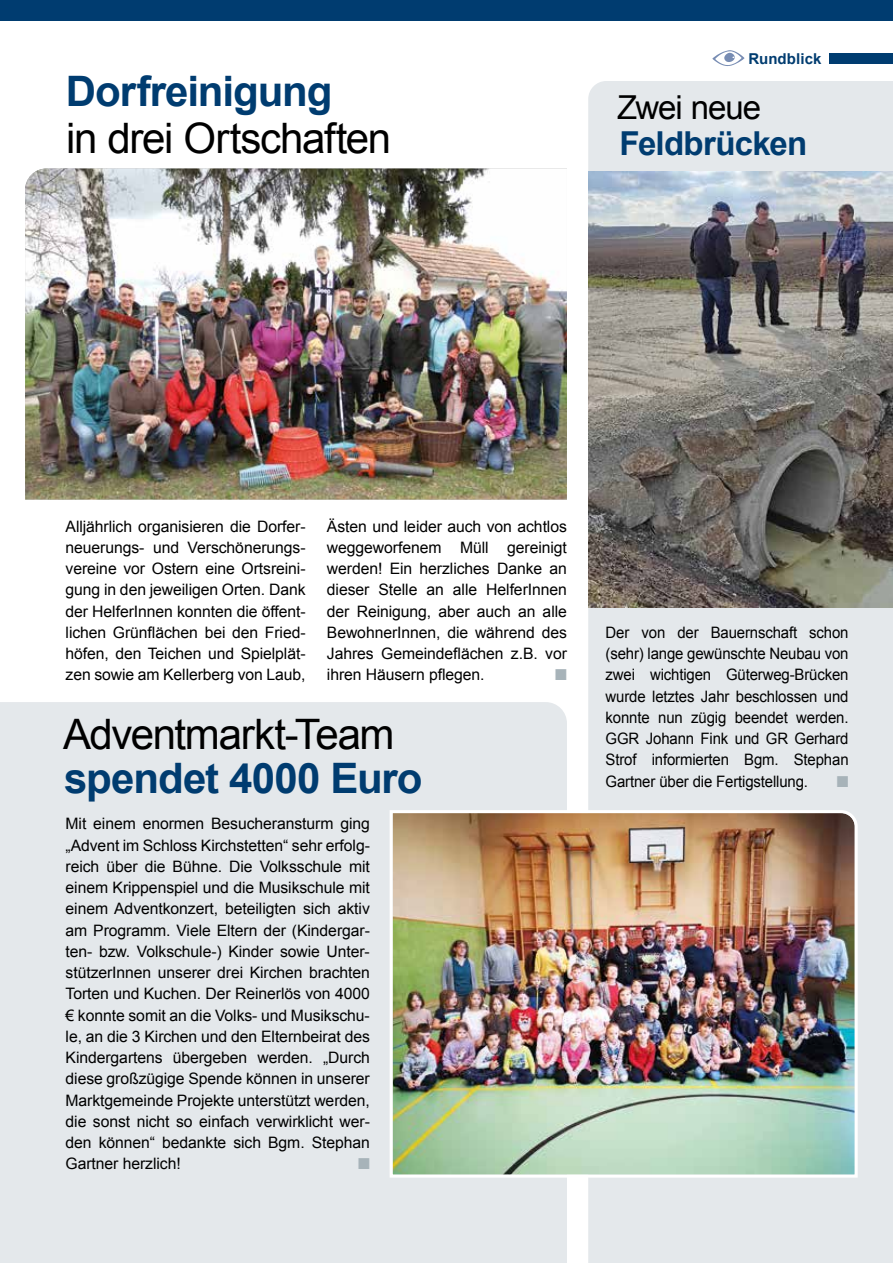
<style>
.page{position:relative;width:893px;height:1263px;background:#fff}
.page>*{position:absolute;margin:0;border:0;box-sizing:border-box;transform-origin:0 0}
.t1{font:42px "Arial";letter-spacing:-.03em;color:#000}
.t2{font:700 42px "Arial";letter-spacing:-.025em;color:#003c70}
.t3{font:700 33px "Arial";letter-spacing:-.02em;color:#003c70}
.t4{font:33px "Arial";letter-spacing:-.03em;color:#000}
.t5{font:15.75px/21.3px "Arial";letter-spacing:-.005em;color:#000;text-align:justify}
.t6{font:15.75px/21.3px "Arial";letter-spacing:-.005em;color:#000;text-align:justify;scale:.95 1}
.t7{font:15.75px "Zapf Dingbats ITC";color:#a7b3b9}
.t8{font:700 15px "Arial";letter-spacing:.01em;color:#003c70}
</style>
<div class="page">
<div style="left:829px;top:53px;width:64px;height:11px;background:#003c70"></div>
<svg style="left:712px;top:50px;width:33px;height:16px"></svg>
<div style="left:0;top:702px;width:567px;height:561px;background:#e4e8eb"></div>
<img style="left:25px;top:168px;width:542px;height:332px">
<div style="left:0;top:0;width:893px;height:21px;background:#003c70"></div>
<div style="left:588px;top:81px;width:305px;height:1182px;background:#e4e8eb"></div>
<img style="left:588px;top:171px;width:305px;height:437px">
<img style="left:388px;top:809px;width:471px;height:370px">
<h1 class="t2" style="left:66px;top:64px;width:268px">Dorfreinigung</h1>
<h1 class="t1" style="left:66px;top:111px;width:327px">in drei Ortschaften</h1>
<p class="t8" style="left:748px;top:49px;width:75px">Rundblick</p>
<h2 class="t4" style="left:617px;top:85px;width:146px">Zwei neue</h2>
<h2 class="t3" style="left:619px;top:121px;width:189px">Feldbrücken</h2>
<p class="t5" style="left:66px;top:515px;width:242px">Alljährlich organisieren die Dorfer&shy;neuerungs- und Verschönerungs&shy;vereine vor Ostern eine Ortsreini&shy;gung in den jeweiligen Orten. Dank der HelferInnen konnten die öffent&shy;lichen Grünflächen bei den Fried&shy;höfen, den Teichen und Spielplät&shy;zen sowie am Kellerberg von Laub,</p>
<p class="t5" style="left:327px;top:515px;width:242px">Ästen und leider auch von achtlos weggeworfenem Müll gereinigt werden! Ein herzliches Danke an dieser Stelle an alle HelferInnen der Reinigung, aber auch an alle BewohnerInnen, die während des Jahres Gemeindeflächen z.B. vor ihren Häusern pflegen.</p>
<p class="t7" style="left:555px;top:667px;width:13px">■</p>
<h1 class="t1" style="left:63px;top:707px;width:333px">Adventmarkt-Team</h1>
<h1 class="t2" style="left:64px;top:750px;width:360px">spendet 4000 Euro</h1>
<p class="t5" style="left:66px;top:813px;width:306px">Mit einem enormen Besucheransturm ging „Advent im Schloss Kirchstetten“ sehr erfolg&shy;reich über die Bühne. Die Volksschule mit einem Krippenspiel und die Musikschule mit einem Adventkonzert, beteiligten sich aktiv am Programm. Viele Eltern der (Kindergar&shy;ten- bzw. Volkschule-) Kinder sowie Unter&shy;stützerInnen unserer drei Kirchen brachten Torten und Kuchen. Der Reinerlös von 4000 € konnte somit an die Volks- und Musikschu&shy;le, an die 3 Kirchen und den Elternbeirat des Kindergartens übergeben werden. „Durch diese großzügige Spende können in unserer Marktgemeinde Projekte unterstützt werden, die sonst nicht so einfach verwirklicht wer&shy;den können“ bedankte sich Bgm. Stephan Gartner herzlich!</p>
<p class="t7" style="left:358px;top:1156px;width:13px">■</p>
<p class="t6" style="left:606px;top:622px;width:257px">Der von der Bauernschaft schon (sehr) lange gewünschte Neubau von zwei wichtigen Güterweg-Brücken wurde letztes Jahr beschlossen und konnte nun zügig beendet werden.<br>GGR Johann Fink und GR Gerhard Strof informierten Bgm. Stephan Gartner über die Fertigstellung.</p>
<p class="t7" style="left:837px;top:774px;width:13px">■</p>
</div>
